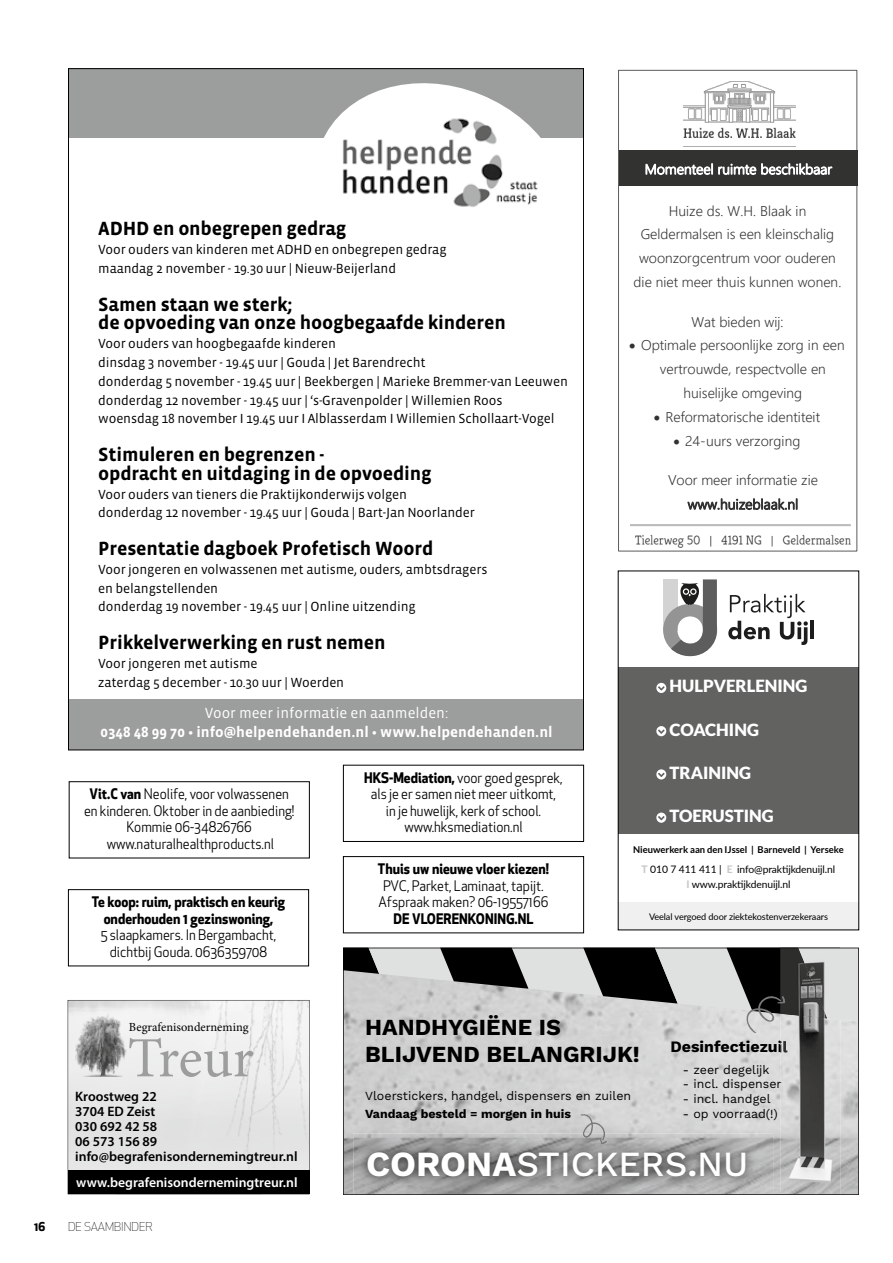
<style>
.page{position:relative;width:893px;height:1263px;background:#fff}
.page>*{position:absolute;margin:0;border:0;box-sizing:border-box;transform-origin:0 0}
.t1{font:56.85px "Minion Pro";letter-spacing:-.005em;color:#9c9d9d}
.t2{font:500 35.25px "Work Sans";color:#fff}
.t3{font:700 22.95px/27.6px "Work Sans";color:#000}
.t4{font:700 19.5px/18.8px "Vista Sans";letter-spacing:-.01em;color:#000}
.t5{font:900 16.8px "Lato";color:#fff}
.t6{font:700 15.9px "Work Sans";color:#000}
.t7{font:700 15px "Vista Sans";color:#fff}
.t8{font:15px "Vista Sans";color:#fff}
.t9{font:14.25px/16.5px "Apex New";color:#000;text-align:center;scale:.94 1}
.t10{font:700 14.25px/16.5px "Apex New";color:#000;text-align:center;scale:.94 1}
.t11{font:300 13.8px/23.9px "Malgun Gothic";color:#323231;text-align:center}
.t12{font:300 13.8px "Malgun Gothic";color:#fff}
.t13{font:600 13.65px/15.3px "Myriad Pro";color:#000}
.t14{font:600 13.65px "Myriad Pro";color:#fff}
.t15{font:13.5px/18.8px "Vista Sans";letter-spacing:-.01em;color:#000}
.t16{font:12.45px "Minion Pro";color:#000}
.t17{font:12.3px "Work Sans";color:#000}
.t18{font:700 12.3px "Work Sans";color:#000}
.t19{font:300 12px "Apex New";color:#000}
.t20{font:700 12px "Apex New";color:#000}
.t21{font:10.35px/14.7px "Lato";letter-spacing:-.01em;color:#000;text-align:center}
.t22{font:700 9.45px "Lato";color:#000}
.t23{font:9.15px "Lato";letter-spacing:-.01em;color:#000}
.s1{font-weight:700}
.s2{font-weight:800;color:#c8c8c8}
.s3{font-weight:600}
</style>
<div class="page">
<div style="left:68px;top:889px;width:241px;height:77px;border:1px solid #000"></div>
<div style="left:69px;top:781px;width:241px;height:77px;border:1px solid #000"></div>
<div style="left:343px;top:856px;width:241px;height:77px;border:1px solid #000"></div>
<div style="left:343px;top:765px;width:241px;height:77px;border:1px solid #000"></div>
<svg style="left:343px;top:1033px;width:516px;height:162px;background:#b8b9b9"></svg>
<svg style="left:343px;top:948px;width:516px;height:85px;background:#9e9f9f"></svg>
<img style="left:780px;top:948px;width:60px;height:247px">
<svg style="left:780px;top:1041px;width:7px;height:11px"></svg>
<svg style="left:780px;top:1079px;width:1px;height:12px"></svg>
<div style="left:618px;top:70px;width:239px;height:481px;border:1px solid #5c5c5b"></div>
<img style="left:683px;top:81px;width:113px;height:66px">
<img style="left:630px;top:524px;width:221px;height:23px">
<div style="left:619px;top:151px;width:239px;height:35px;background:#323231"></div>
<svg style="left:663px;top:579px;width:54px;height:77px"></svg>
<svg style="left:728px;top:594px;width:80px;height:51px"></svg>
<hr style="left:810px;top:621px;width:4px;height:18px;background:#1c1c1b">
<div style="left:618px;top:902px;width:241px;height:28px;background:#f0f0f0"></div>
<div style="left:618px;top:667px;width:241px;height:167px;background:#626261"></div>
<svg style="left:656px;top:683px;width:10px;height:10px"></svg>
<svg style="left:656px;top:726px;width:10px;height:10px"></svg>
<svg style="left:656px;top:769px;width:10px;height:10px"></svg>
<svg style="left:656px;top:812px;width:10px;height:11px"></svg>
<div style="left:68px;top:68px;width:516px;height:70px;background:#9c9d9d"></div>
<svg style="left:324px;top:83px;width:181px;height:55px;fill:#fff"></svg>
<svg style="left:339px;top:107px;width:175px;height:6px"></svg>
<img style="left:339px;top:113px;width:202px;height:94px">
<div style="left:69px;top:699px;width:515px;height:51px;background:#9c9d9d"></div>
<svg style="left:68px;top:1000px;width:241px;height:170px;fill:#e7e7e7"></svg>
<div style="left:68px;top:1170px;width:241px;height:24px;background:#000"></div>
<img style="left:74px;top:1012px;width:53px;height:67px">
<h3 class="t4" style="left:98px;top:220px;width:249px">ADHD en onbegrepen gedrag</h3>
<p class="t15" style="left:98px;top:241px;width:350px">Voor ouders van kinderen met ADHD en onbegrepen gedrag maandag 2 november - 19.30 uur | Nieuw-Beijerland</p>
<h3 class="t4" style="left:98px;top:295px;width:409px">Samen staan we sterk;<br>de opvoeding van onze hoogbegaafde kinderen</h3>
<p class="t15" style="left:98px;top:335px;width:471px">Voor ouders van hoogbegaafde kinderen<br>dinsdag 3 november - 19.45 uur | Gouda | Jet Barendrecht<br>donderdag 5 november - 19.45 uur | Beekbergen | Marieke Bremmer-van Leeuwen donderdag 12 november - 19.45 uur | ‘s-Gravenpolder | Willemien Roos<br>woensdag 18 november I 19.45 uur I Alblasserdam I Willemien Schollaart-Vogel</p>
<h3 class="t4" style="left:98px;top:445px;width:335px">Stimuleren en begrenzen -<br>opdracht en uitdaging in de opvoeding</h3>
<p class="t15" style="left:98px;top:485px;width:378px">Voor ouders van tieners die Praktijkonderwijs volgen donderdag 12 november - 19.45 uur | Gouda | Bart-Jan Noorlander</p>
<h3 class="t4" style="left:98px;top:539px;width:337px">Presentatie dagboek Profetisch Woord</h3>
<p class="t15" style="left:98px;top:560px;width:391px">Voor jongeren en volwassenen met autisme, ouders, ambtsdragers en belangstellenden<br>donderdag 19 november - 19.45 uur | Online uitzending</p>
<h3 class="t4" style="left:98px;top:633px;width:289px">Prikkelverwerking en rust nemen</h3>
<p class="t15" style="left:98px;top:654px;width:247px">Voor jongeren met autisme<br>zaterdag 5 december - 10.30 uur | Woerden</p>
<p class="t8" style="left:205px;top:705px;width:245px">Voor meer informatie en aanmelden:</p>
<p class="t7" style="left:101px;top:724px;width:453px">0348 48 99 70 • info@helpendehanden.nl • www.helpendehanden.nl</p>
<p class="t9" style="left:84px;top:786px;width:225px"><span class="s1">Vit.C van</span> Neolife, voor volwassenen en kinderen. Oktober in de aanbieding!<br>Kommie 06-34826766 www.naturalhealthproducts.nl</p>
<p class="t10" style="left:92px;top:893px;width:207px">Te koop: ruim, praktisch en keurig onderhouden 1 gezinswoning,</p>
<p class="t9" style="left:101px;top:927px;width:188px">5 slaapkamers. In Bergambacht, dichtbij Gouda. 0636359708</p>
<p class="t9" style="left:364px;top:769px;width:213px"><span class="s1">HKS-Mediation,</span> voor goed gesprek, als je er samen niet meer uitkomt, in je huwelijk, kerk of school. www.hksmediation.nl</p>
<p class="t10" style="left:378px;top:860px;width:183px">Thuis uw nieuwe vloer kiezen!</p>
<p class="t9" style="left:379px;top:877px;width:182px">PVC, Parket, Laminaat, tapijt.<br>Afspraak maken? 06-19557166</p>
<p class="t10" style="left:394px;top:909px;width:150px">DE VLOERENKONING.NL</p>
<p class="t12" style="left:645px;top:161px;width:189px">Momenteel ruimte beschikbaar</p>
<p class="t11" style="left:633px;top:199px;width:210px">Huize ds. W.H. Blaak in<br>Geldermalsen is een kleinschalig woonzorgcentrum voor ouderen die niet meer thuis kunnen wonen.</p>
<p class="t11" style="left:691px;top:310px;width:94px">Wat bieden wij:</p>
<p class="t11" style="left:629px;top:334px;width:217px">• Optimale persoonlijke zorg in een</p>
<p class="t11" style="left:660px;top:358px;width:167px">vertrouwde, respectvolle en</p>
<p class="t11" style="left:683px;top:381px;width:120px">huiselijke omgeving</p>
<p class="t11" style="left:654px;top:405px;width:168px">• Reformatorische identiteit</p>
<p class="t11" style="left:673px;top:429px;width:128px">• 24-uurs verzorging</p>
<p class="t11" style="left:668px;top:469px;width:151px">Voor meer informatie zie www.huizeblaak.nl</p>
<p class="t5" style="left:669px;top:676px;width:140px">HULPVERLENING</p>
<p class="t5" style="left:669px;top:719px;width:91px">COACHING</p>
<p class="t5" style="left:669px;top:763px;width:83px">TRAINING</p>
<p class="t5" style="left:669px;top:806px;width:106px">TOERUSTING</p>
<p class="t22" style="left:633px;top:844px;width:212px">Nieuwerkerk aan den IJssel | Barneveld | Yerseke</p>
<p class="t21" style="left:642px;top:861px;width:195px"><span class="s2">T</span> 010 7 411 411 | <span class="s2">E</span> info@praktijkdenuijl.nl<br><span class="s2">I</span> www.praktijkdenuijl.nl</p>
<p class="t23" style="left:649px;top:910px;width:180px">Veelal vergoed door ziektekostenverzekeraars</p>
<p class="t16" style="left:129px;top:1019px;width:121px">Begrafenisonderneming</p>
<h1 class="t1" style="left:128px;top:1020px;width:128px">Treur</h1>
<p class="t13" style="left:75px;top:1088px;width:224px">Kroostweg 22<br>3704 ED Zeist<br>030 692 42 58<br>06 573 156 89 info@begrafenisondernemingtreur.nl</p>
<p class="t14" style="left:76px;top:1174px;width:223px">www.begrafenisondernemingtreur.nl</p>
<p class="t20" style="left:34px;top:1217px;width:13px">16</p>
<p class="t19" style="left:68px;top:1219px;width:86px">DE SAAMBINDER</p>
<h3 class="t3" style="left:365px;top:1014px;width:276px">HANDHYGIËNE IS<br>BLIJVEND BELANGRIJK!</h3>
<p class="t17" style="left:365px;top:1088px;width:267px">Vloerstickers, handgel, dispensers en zuilen</p>
<p class="t6" style="left:670px;top:1038px;width:119px">Desinfectiezuil</p>
<p class="t17" style="left:683px;top:1062px;width:88px">- zeer degelijk</p>
<p class="t17" style="left:683px;top:1077px;width:100px">- incl. dispenser</p>
<p class="t17" style="left:683px;top:1092px;width:89px">- incl. handgel</p>
<p class="t18" style="left:365px;top:1106px;width:207px">Vandaag besteld = morgen in huis</p>
<p class="t17" style="left:683px;top:1106px;width:96px">- op voorraad(!)</p>
<h2 class="t2" style="left:366px;top:1143px;width:384px"><span class="s1">CORONA</span>STICKERS<span class="s3">.</span>NU</h2>
</div>
